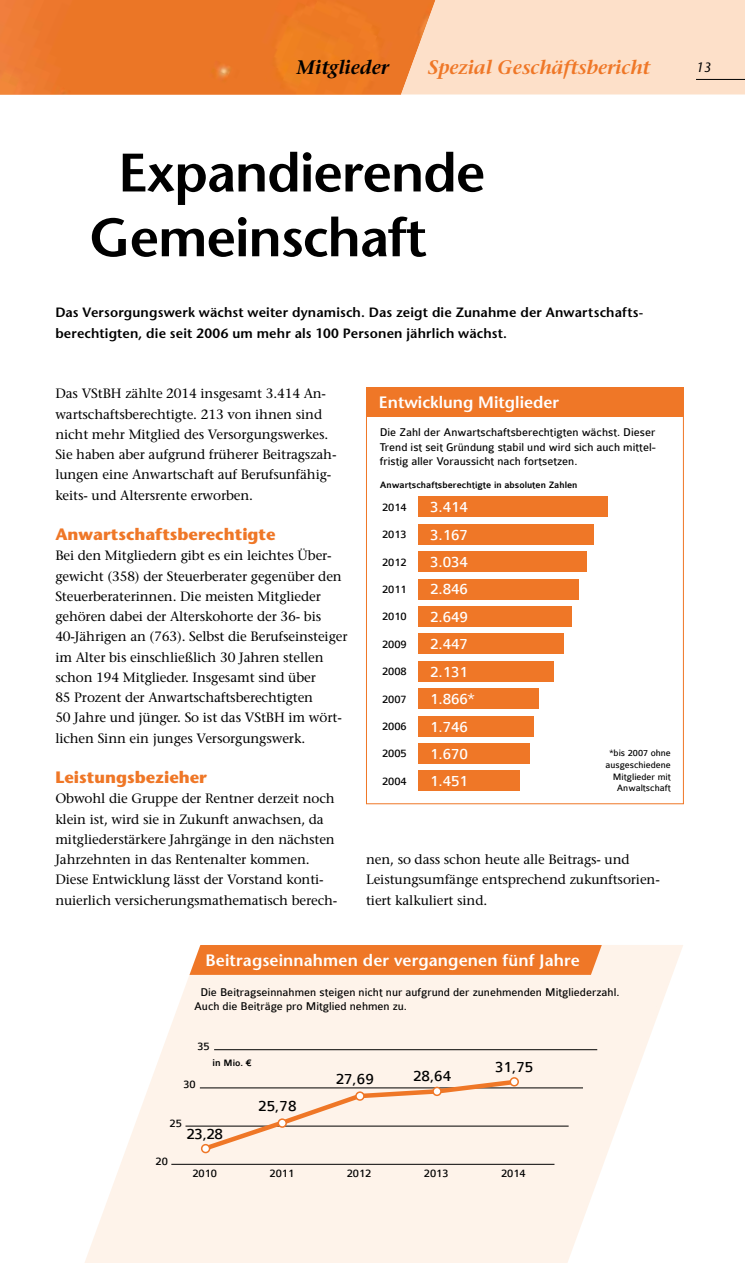
<style>
.page{position:relative;width:745px;height:1263px;background:#fff}
.page>*{position:absolute;margin:0;border:0;box-sizing:border-box;transform-origin:0 0}
.t1{font:600 54px/64.8px "Stone Sans";letter-spacing:-.02em;color:#000}
.t2{font:italic 600 19.5px "Stone Serif";letter-spacing:-.01em;color:#ef7727}
.t3{font:italic 600 19.5px "Stone Serif";letter-spacing:-.01em;color:#000}
.t4{font:600 16.5px "Stone Sans";letter-spacing:.005em;color:#fff}
.t5{font:16.5px "Colaborate";letter-spacing:-.01em;color:#fff}
.t6{font:700 16.5px "Stone Sans";color:#ef7727}
.t7{font:16.5px "Colaborate";color:#000}
.t8{font:13.5px/20.2px "Stone Serif";letter-spacing:-.01em;color:#000}
.t9{font:600 13.5px/20.2px "Stone Sans";letter-spacing:.01em;color:#000}
.t10{font:italic 13.5px "Stone Sans";color:#000}
.t11{font:12px/14.4px "Colaborate";color:#000}
.t12{font:9.9px/11.9px "Colaborate";color:#000;text-align:right}
.t13{font:500 9.9px "Colaborate";color:#000}
.s1{font-size:10.5px}
</style>
<div class="page">
<img style="left:0;top:0;width:401px;height:94px">
<svg style="left:85px;top:945px;width:598px;height:318px;fill:#fef3ea"></svg>
<hr style="left:214px;top:1049px;width:383px;height:1px;background:#000">
<hr style="left:185px;top:1126px;width:383px;height:1px;background:#000">
<hr style="left:200px;top:1088px;width:382px;height:1px;background:#000">
<hr style="left:171px;top:1164px;width:383px;height:1px;background:#000">
<svg style="left:199px;top:1077px;width:319px;height:77px;background:#f7e6da"></svg>
<div style="left:201px;top:1145px;width:8px;height:7px;background:#fff;border-radius:50%"></div>
<div style="left:201px;top:1144px;width:9px;height:9px;border:2px solid #ef7727;border-radius:50%"></div>
<div style="left:278px;top:1119px;width:8px;height:8px;background:#fff;border-radius:50%"></div>
<div style="left:277px;top:1118px;width:10px;height:10px;border:2px solid #ef7727;border-radius:50%"></div>
<div style="left:356px;top:1092px;width:7px;height:8px;background:#fff;border-radius:50%"></div>
<div style="left:355px;top:1091px;width:9px;height:10px;border:2px solid #ef7727;border-radius:50%"></div>
<div style="left:433px;top:1087px;width:7px;height:8px;background:#fff;border-radius:50%"></div>
<div style="left:432px;top:1087px;width:9px;height:9px;border:2px solid #ef7727;border-radius:50%"></div>
<div style="left:510px;top:1078px;width:8px;height:8px;background:#fff;border-radius:50%"></div>
<div style="left:509px;top:1077px;width:9px;height:9px;border:2px solid #ef7727;border-radius:50%"></div>
<div style="left:189px;top:945px;width:412px;height:30px;background:#ef7727"></div>
<div style="left:418px;top:770px;width:102px;height:21px;background:#ef7727"></div>
<div style="left:418px;top:743px;width:111px;height:21px;background:#ef7727"></div>
<div style="left:418px;top:715px;width:115px;height:21px;background:#ef7727"></div>
<div style="left:418px;top:688px;width:120px;height:21px;background:#ef7727"></div>
<div style="left:418px;top:661px;width:135px;height:21px;background:#ef7727"></div>
<div style="left:418px;top:633px;width:146px;height:21px;background:#ef7727"></div>
<div style="left:418px;top:606px;width:153px;height:21px;background:#ef7727"></div>
<div style="left:418px;top:578px;width:160px;height:21px;background:#ef7727"></div>
<div style="left:418px;top:551px;width:168px;height:21px;background:#ef7727"></div>
<div style="left:418px;top:524px;width:175px;height:21px;background:#ef7727"></div>
<div style="left:418px;top:496px;width:189px;height:21px;background:#ef7727"></div>
<div style="left:366px;top:387px;width:317px;height:30px;background:#ef7727"></div>
<div style="left:401px;top:0;width:343px;height:95px;background:#fde0c9"></div>
<hr style="left:695px;top:79px;width:49px;height:1px;background:#000">
<h2 class="t3" style="left:296px;top:56px;width:94px">Mitglieder</h2>
<h2 class="t2" style="left:427px;top:56px;width:224px">Spezial Geschäftsbericht</h2>
<p class="t10" style="left:695px;top:59px;width:17px">13</p>
<h1 class="t1" style="left:89px;top:140px;width:397px;text-indent:29px">Expandierende<br>Gemeinschaft</h1>
<p class="t9" style="left:55px;top:302px;width:589px">Das Versorgungswerk wächst weiter dynamisch. Das zeigt die Zunahme der Anwartschafts&shy;berechtigten, die seit 2006 um mehr als 100 Personen jährlich wächst.</p>
<p class="t8" style="left:55px;top:383px;width:282px">Das VStBH zählte 2014 insgesamt 3.414 An&shy;wartschaftsberechtigte. 213 von ihnen sind nicht mehr Mitglied des Versorgungswerkes.<br>Sie haben aber aufgrund früherer Beitragszah&shy;lungen eine Anwartschaft auf Berufsunfähig&shy;keits- und Altersrente erworben.</p>
<p class="t6" style="left:55px;top:524px;width:222px">Anwartschaftsberechtigte</p>
<p class="t8" style="left:55px;top:545px;width:293px">Bei den Mitgliedern gibt es ein leichtes Über&shy;gewicht (358) der Steuerberater gegenüber den Steuerberaterinnen. Die meisten Mitglieder gehören dabei der Alterskohorte der 36- bis 40-Jährigen an (763). Selbst die Berufseinsteiger im Alter bis einschließlich 30 Jahren stellen schon 194 Mitglieder. Insgesamt sind über<br>85 Prozent der Anwartschaftsberechtigten<br>50 Jahre und jünger. So ist das VStBH im wört&shy;lichen Sinn ein junges Versorgungswerk.</p>
<p class="t6" style="left:55px;top:767px;width:153px">Leistungsbezieher</p>
<p class="t8" style="left:55px;top:788px;width:283px">Obwohl die Gruppe der Rentner derzeit noch klein ist, wird sie in Zukunft anwachsen, da mitgliederstärkere Jahrgänge in den nächsten Jahrzehnten in das Rentenalter kommen.<br>Diese Entwicklung lässt der Vorstand konti&shy;nuierlich versicherungsmathematisch berech-</p>
<p class="t4" style="left:378px;top:393px;width:182px">Entwicklung Mitglieder</p>
<p class="t11" style="left:379px;top:425px;width:277px;text-align:justify">Die Zahl der Anwartschaftsberechtigten wächst. Dieser Trend ist seit Gründung stabil und wird sich auch mittel&shy;fristig aller Voraussicht nach fortsetzen.</p>
<p class="t13" style="left:379px;top:479px;width:199px">Anwartschaftsberechtigte in absoluten Zahlen</p>
<p class="t11" style="left:382px;top:500px;width:26px">2014</p>
<p class="t5" style="left:430px;top:498px;width:39px">3.414</p>
<p class="t11" style="left:382px;top:527px;width:26px">2013</p>
<p class="t5" style="left:430px;top:526px;width:39px">3.167</p>
<p class="t11" style="left:382px;top:555px;width:26px">2012</p>
<p class="t5" style="left:430px;top:553px;width:39px">3.034</p>
<p class="t11" style="left:382px;top:582px;width:26px">2011</p>
<p class="t5" style="left:430px;top:581px;width:39px">2.846</p>
<p class="t11" style="left:382px;top:609px;width:26px">2010</p>
<p class="t5" style="left:430px;top:608px;width:39px">2.649</p>
<p class="t11" style="left:382px;top:637px;width:26px">2009</p>
<p class="t5" style="left:430px;top:635px;width:39px">2.447</p>
<p class="t11" style="left:382px;top:664px;width:26px">2008</p>
<p class="t5" style="left:430px;top:663px;width:39px">2.131</p>
<p class="t11" style="left:382px;top:692px;width:26px">2007</p>
<p class="t5" style="left:430px;top:690px;width:46px">1.866*</p>
<p class="t11" style="left:382px;top:719px;width:26px">2006</p>
<p class="t5" style="left:430px;top:718px;width:39px">1.746</p>
<p class="t11" style="left:382px;top:746px;width:26px">2005</p>
<p class="t11" style="left:382px;top:774px;width:26px">2004</p>
<p class="t5" style="left:430px;top:745px;width:39px">1.670</p>
<p class="t5" style="left:430px;top:772px;width:39px">1.451</p>
<p class="t12" style="left:605px;top:747px;width:67px">*bis 2007 ohne ausgeschiedene<br>Mitglieder mit<br>Anwaltschaft</p>
<p class="t8" style="left:366px;top:849px;width:295px">nen, so dass schon heute alle Beitrags- und<br>Leistungsumfänge entsprechend zukunftsorien&shy;tiert kalkuliert sind.</p>
<p class="t4" style="left:205px;top:950px;width:375px">Beitragseinnahmen der vergangenen fünf Jahre</p>
<p class="t11" style="left:194px;top:985px;width:426px;text-indent:6px">Die Beitragseinnahmen steigen nicht nur aufgrund der zunehmenden Mitgliederzahl.<br>Auch die Beiträge pro Mitglied nehmen zu.</p>
<p class="t11" style="left:197px;top:1039px;width:14px">35</p>
<p class="t11" style="left:183px;top:1077px;width:14px">30</p>
<p class="t13" style="left:212px;top:1058px;width:40px"><span class="s1">in</span> Mio. ¤</p>
<p class="t7" style="left:258px;top:1097px;width:40px">25,78</p>
<p class="t11" style="left:169px;top:1116px;width:14px">25</p>
<p class="t7" style="left:186px;top:1125px;width:38px">23,28</p>
<p class="t11" style="left:155px;top:1154px;width:14px">20</p>
<p class="t7" style="left:335px;top:1071px;width:40px">27,69</p>
<p class="t7" style="left:413px;top:1067px;width:40px">28,64</p>
<p class="t7" style="left:495px;top:1058px;width:40px">31,75</p>
<p class="t11" style="left:192px;top:1166px;width:26px">2010</p>
<p class="t11" style="left:269px;top:1166px;width:26px">2011</p>
<p class="t11" style="left:346px;top:1166px;width:26px">2012</p>
<p class="t11" style="left:423px;top:1166px;width:26px">2013</p>
<p class="t11" style="left:500px;top:1166px;width:26px">2014</p>
</div>
